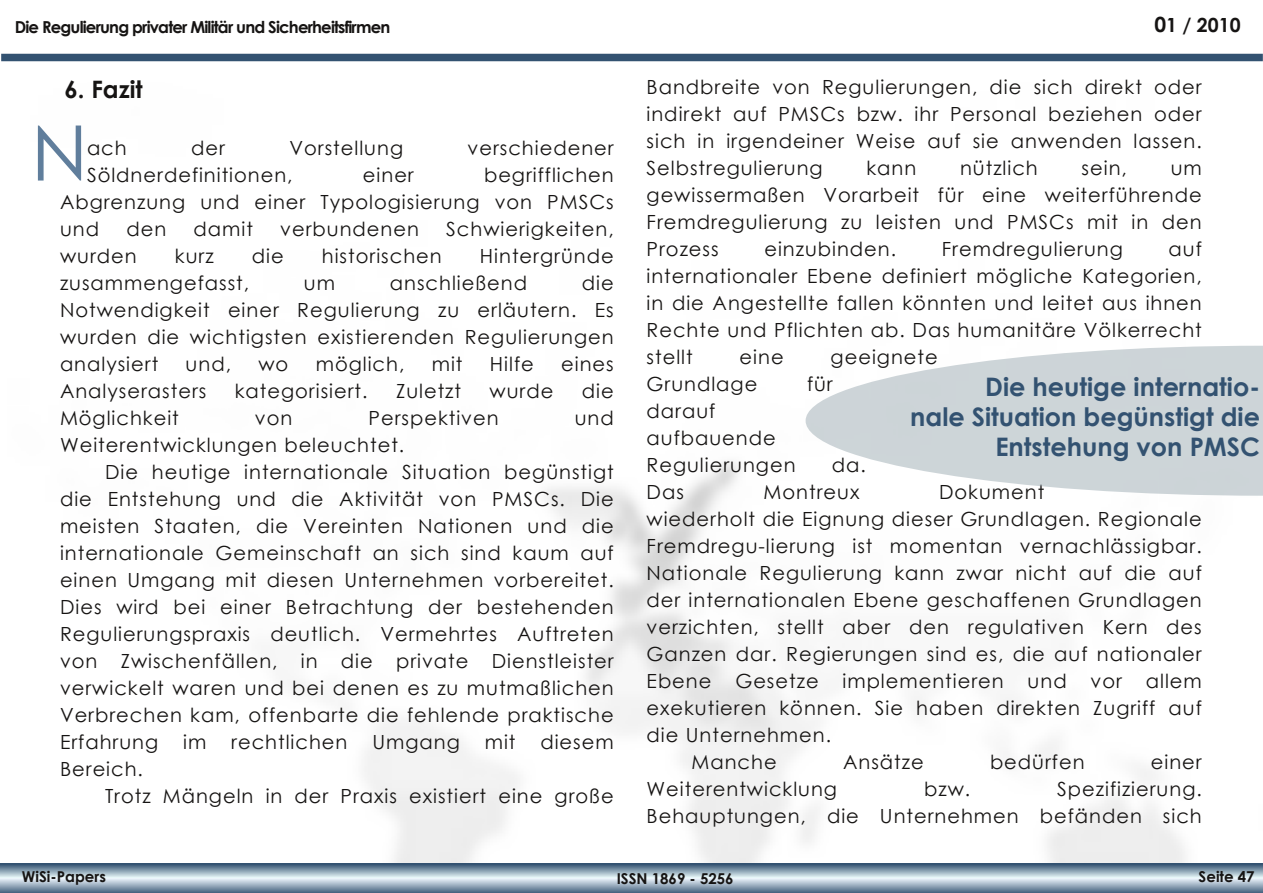
<style>
.page{position:relative;width:1263px;height:893px;background:#fff}
.page>*{position:absolute;margin:0;border:0;box-sizing:border-box;transform-origin:0 0}
.t1{font:76.65px "Century Gothic";color:#607e9c}
.t2{font:700 25.5px/30px "Century Gothic";color:#335271;text-align:right}
.t3{font:700 24px "Century Gothic";color:#161413}
.t4{font:19.5px/27px "Century Gothic";letter-spacing:.05em;color:#161413;text-align:justify}
.t5{font:700 19.5px "Century Gothic";color:#161413}
.t6{font:700 16.5px "Century Gothic";letter-spacing:-.05em;color:#161413}
.t7{font:700 15px "Century Gothic";color:#161413}
.s1{font-size:21px}
</style>
<div class="page">
<img style="left:7px;top:61px;width:1256px;height:803px">
<svg style="left:0;top:878px;width:1263px;height:15px;background:#99acbe"></svg>
<svg style="left:0;top:864px;width:1263px;height:14px;background:#8da5b5"></svg>
<div style="left:1px;top:54px;width:1262px;height:7px;background:#335271"></div>
<svg style="left:806px;top:346px;width:457px;height:150px;fill:#cdd5d8"></svg>
<p class="t6" style="left:15px;top:17px;width:377px">Die Regulierung privater Militär und Sicherheitsfirmen</p>
<p class="t3" style="left:64px;top:75px;width:80px">6. Fazit</p>
<h1 class="t1" style="left:31px;top:109px;width:58px">N</h1>
<p class="t4" style="left:87px;top:135px;width:41px">ach</p>
<p class="t4" style="left:191px;top:135px;width:35px">der</p>
<p class="t4" style="left:289px;top:135px;width:115px">Vorstellung</p>
<p class="t4" style="left:468px;top:135px;width:148px">verschiedener</p>
<p class="t4" style="left:87px;top:162px;width:207px">Söldnerdefinitionen,</p>
<p class="t4" style="left:363px;top:162px;width:52px">einer</p>
<p class="t4" style="left:60px;top:162px;width:555px;text-indent:424px">begrifflichen Abgrenzung und einer Typologisierung von PMSCs und</p>
<p class="t4" style="left:126px;top:216px;width:41px">den</p>
<p class="t4" style="left:194px;top:216px;width:61px">damit</p>
<p class="t4" style="left:280px;top:216px;width:140px">verbundenen</p>
<p class="t4" style="left:446px;top:216px;width:169px">Schwierigkeiten,</p>
<p class="t4" style="left:60px;top:243px;width:78px">wurden</p>
<p class="t4" style="left:175px;top:243px;width:40px">kurz</p>
<p class="t4" style="left:252px;top:243px;width:33px">die</p>
<p class="t4" style="left:322px;top:243px;width:121px">historischen</p>
<p class="t4" style="left:480px;top:243px;width:135px">Hintergründe</p>
<p class="t4" style="left:60px;top:270px;width:191px">zusammengefasst,</p>
<p class="t4" style="left:304px;top:270px;width:33px">um</p>
<p class="t4" style="left:390px;top:270px;width:139px">anschließend</p>
<p class="t4" style="left:60px;top:270px;width:555px;text-indent:522px">die Notwendigkeit einer Regulierung zu erläutern. Es wurden die wichtigsten existierenden Regulierungen analysiert</p>
<p class="t4" style="left:186px;top:351px;width:47px">und,</p>
<p class="t4" style="left:258px;top:351px;width:31px">wo</p>
<p class="t4" style="left:316px;top:351px;width:90px">möglich,</p>
<p class="t4" style="left:432px;top:351px;width:32px">mit</p>
<p class="t4" style="left:490px;top:351px;width:45px">Hilfe</p>
<p class="t4" style="left:561px;top:351px;width:54px">eines</p>
<p class="t4" style="left:60px;top:378px;width:148px">Analyserasters</p>
<p class="t4" style="left:235px;top:378px;width:134px">kategorisiert.</p>
<p class="t4" style="left:396px;top:378px;width:67px">Zuletzt</p>
<p class="t4" style="left:490px;top:378px;width:65px">wurde</p>
<p class="t4" style="left:582px;top:378px;width:33px">die</p>
<p class="t4" style="left:60px;top:405px;width:120px">Möglichkeit</p>
<p class="t4" style="left:255px;top:405px;width:39px">von</p>
<p class="t4" style="left:368px;top:405px;width:132px">Perspektiven</p>
<p class="t4" style="left:575px;top:405px;width:41px">und</p>
<p class="t4" style="left:60px;top:432px;width:346px">Weiterentwicklungen beleuchtet.</p>
<p class="t4" style="left:105px;top:459px;width:510px">Die heutige internationale Situation begünstigt</p>
<p class="t4" style="left:60px;top:486px;width:555px">die Entstehung und die Aktivität von PMSCs. Die</p>
<p class="t4" style="left:60px;top:513px;width:555px">meisten Staaten, die Vereinten Nationen und die</p>
<p class="t4" style="left:60px;top:540px;width:555px">internationale Gemeinschaft an sich sind kaum auf</p>
<p class="t4" style="left:60px;top:567px;width:555px">einen Umgang mit diesen Unternehmen vorbereitet.</p>
<p class="t4" style="left:60px;top:594px;width:555px">Dies wird bei einer Betrachtung der bestehenden</p>
<p class="t4" style="left:60px;top:621px;width:555px">Regulierungspraxis deutlich. Vermehrtes Auftreten</p>
<p class="t4" style="left:60px;top:648px;width:555px">von Zwischenfällen, in die private Dienstleister</p>
<p class="t4" style="left:60px;top:675px;width:555px">verwickelt waren und bei denen es zu mutmaßlichen</p>
<p class="t4" style="left:60px;top:702px;width:555px">Verbrechen kam, offenbarte die fehlende praktische</p>
<p class="t4" style="left:60px;top:729px;width:100px">Erfahrung</p>
<p class="t4" style="left:183px;top:729px;width:25px">im</p>
<p class="t4" style="left:231px;top:729px;width:118px">rechtlichen</p>
<p class="t4" style="left:372px;top:729px;width:89px">Umgang</p>
<p class="t4" style="left:485px;top:729px;width:32px">mit</p>
<p class="t4" style="left:540px;top:729px;width:75px">diesem</p>
<p class="t4" style="left:105px;top:756px;width:510px;text-indent:-45px">Bereich.<br>Trotz Mängeln in der Praxis existiert eine große</p>
<p class="t5" style="left:1154px;top:14px;width:88px"><span class="s1">0</span>1 / 2010</p>
<p class="t4" style="left:646px;top:74px;width:557px">Bandbreite von Regulierungen, die sich direkt oder indirekt auf PMSCs bzw. ihr Personal beziehen oder sich in irgendeiner Weise auf sie anwenden lassen.<br>Selbstregulierung</p>
<p class="t4" style="left:866px;top:155px;width:51px">kann</p>
<p class="t4" style="left:960px;top:155px;width:79px">nützlich</p>
<p class="t4" style="left:1081px;top:155px;width:47px">sein,</p>
<p class="t4" style="left:646px;top:155px;width:557px;text-indent:524px">um gewissermaßen Vorarbeit für eine weiterführende Fremdregulierung zu leisten und PMSCs mit in den Prozess</p>
<p class="t4" style="left:646px;top:236px;width:557px;text-indent:522px">auf internationaler Ebene definiert mögliche Kategorien, in die Angestellte fallen könnten und leitet aus ihnen Rechte und Pflichten ab. Das humanitäre Völkerrecht stellt</p>
<p class="t4" style="left:764px;top:236px;width:133px">einzubinden.</p>
<p class="t4" style="left:942px;top:236px;width:182px">Fremdregulierung</p>
<p class="t4" style="left:740px;top:344px;width:46px">eine</p>
<p class="t4" style="left:831px;top:344px;width:109px">geeignete</p>
<p class="t4" style="left:646px;top:371px;width:112px">Grundlage</p>
<p class="t4" style="left:807px;top:371px;width:27px">für</p>
<p class="t4" style="left:646px;top:398px;width:150px;text-align:left">darauf aufbauende<br>Regulierungen</p>
<h2 class="t2" style="left:910px;top:372px;width:351px">Die heutige internatio-<br>nale Situation begünstigt die<br>Entstehung von PMSC</h2>
<p class="t4" style="left:832px;top:452px;width:36px">da.</p>
<p class="t4" style="left:646px;top:479px;width:39px">Das</p>
<p class="t4" style="left:764px;top:479px;width:97px">Montreux</p>
<p class="t4" style="left:939px;top:479px;width:107px">Dokument</p>
<p class="t4" style="left:646px;top:506px;width:557px">wiederholt die Eignung dieser Grundlagen. Regionale</p>
<p class="t4" style="left:646px;top:533px;width:557px">Fremdregu-lierung ist momentan vernachlässigbar.</p>
<p class="t4" style="left:646px;top:560px;width:557px">Nationale Regulierung kann zwar nicht auf die auf</p>
<p class="t4" style="left:646px;top:587px;width:557px">der internationalen Ebene geschaffenen Grundlagen</p>
<p class="t4" style="left:646px;top:614px;width:557px">verzichten, stellt aber den regulativen Kern des</p>
<p class="t4" style="left:646px;top:641px;width:557px">Ganzen dar. Regierungen sind es, die auf nationaler</p>
<p class="t4" style="left:646px;top:668px;width:557px">Ebene Gesetze implementieren und vor allem</p>
<p class="t4" style="left:646px;top:695px;width:557px">exekutieren können. Sie haben direkten Zugriff auf</p>
<p class="t4" style="left:646px;top:722px;width:186px">die Unternehmen.</p>
<p class="t4" style="left:692px;top:749px;width:87px">Manche</p>
<p class="t4" style="left:843px;top:749px;width:82px">Ansätze</p>
<p class="t4" style="left:990px;top:749px;width:96px">bedürfen</p>
<p class="t4" style="left:1151px;top:749px;width:52px">einer</p>
<p class="t4" style="left:646px;top:776px;width:192px">Weiterentwicklung</p>
<p class="t4" style="left:924px;top:776px;width:48px">bzw.</p>
<p class="t4" style="left:646px;top:776px;width:557px;text-align:right">Spezifizierung.<br>Behauptungen, die Unternehmen befänden sich</p>
<p class="t7" style="left:22px;top:868px;width:85px">WiSi-Papers</p>
<p class="t7" style="left:617px;top:870px;width:118px">ISSN 1869 - 5256</p>
<p class="t7" style="left:1198px;top:868px;width:58px">Seite 47</p>
</div>
